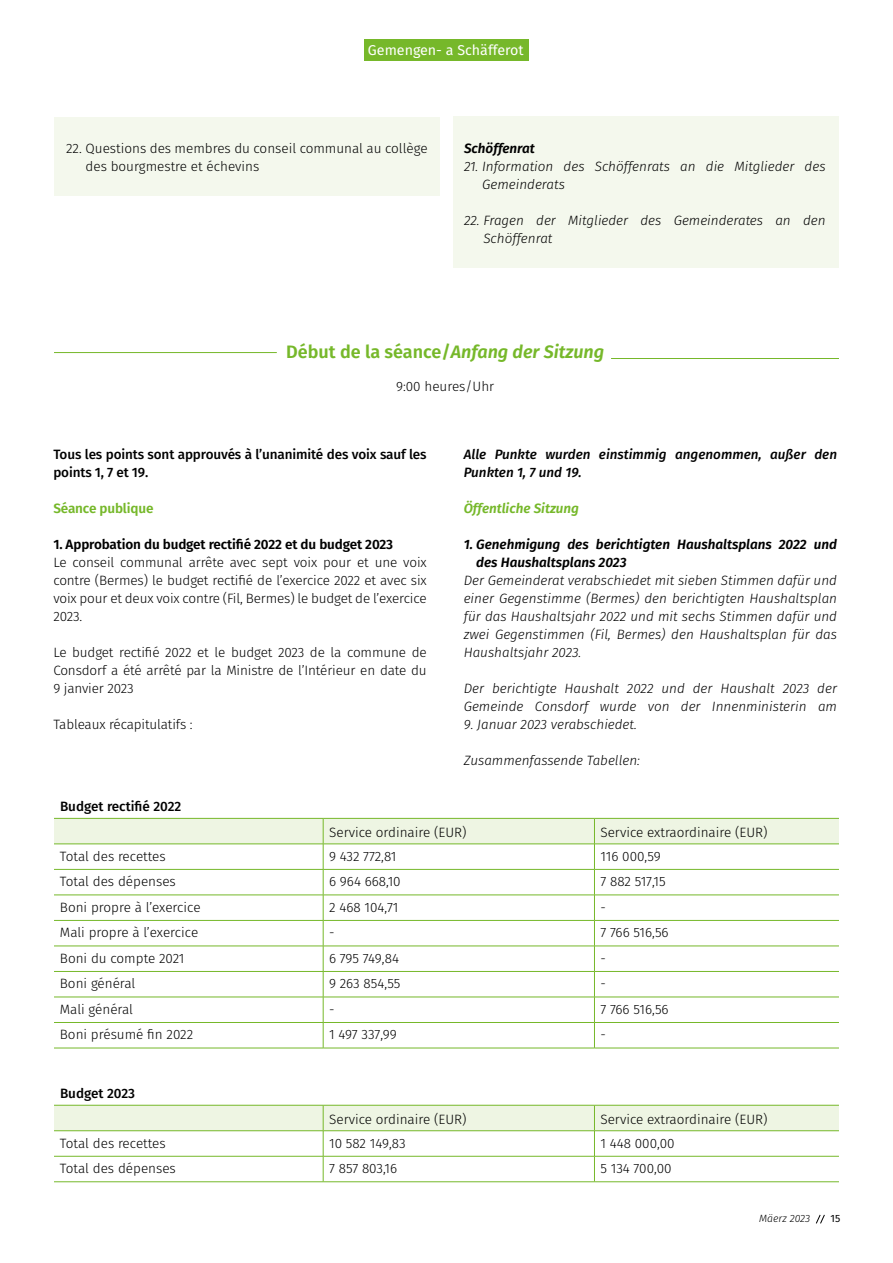
<style>
.page{position:relative;width:893px;height:1263px;background:#fff}
.page>*{position:absolute;margin:0;border:0;box-sizing:border-box;transform-origin:0 0}
.t1{font:600 18px "Fira Sans";color:#76b82a}
.t2{font:14.25px "Fira Sans";color:#fff}
.t3{font:300 13.5px/18px "Fira Sans";color:#000;text-align:justify}
.t4{font:italic 300 13.5px/18px "Fira Sans";color:#000}
.t5{font:500 13.5px/18px "Fira Sans";letter-spacing:-.01em;color:#000}
.t6{font:italic 600 13.5px/18px "Fira Sans";color:#000}
.t7{font:italic 500 13.5px/18px "Fira Sans";color:#000}
.t8{font:600 13.5px "Fira Sans";letter-spacing:-.01em;color:#000}
.t9{font:italic 600 13.5px "Fira Sans";color:#76b82a}
.t10{font:600 13.5px "Fira Sans";letter-spacing:-.01em;color:#76b82a}
.t11{font:italic 300 10.5px "Fira Sans";color:#000}
.t12{font:10.5px "Fira Sans";color:#000}
.s1{font-style:italic}
</style>
<div class="page">
<svg style="left:816px;top:1214px;width:9px;height:10px"></svg>
<svg style="left:54px;top:818px;width:785px;height:230px"></svg>
<hr style="left:54px;top:1048px;width:269px;height:1px;background:#76b82a">
<hr style="left:323px;top:1048px;width:271px;height:1px;background:#76b82a">
<hr style="left:594px;top:1048px;width:245px;height:1px;background:#76b82a">
<div style="left:54px;top:117px;width:386px;height:79px;background:#f4f8ed"></div>
<div style="left:453px;top:117px;width:386px;height:151px;background:#f4f8ed"></div>
<hr style="left:54px;top:352px;width:223px;height:1px;background:#76b82a">
<hr style="left:611px;top:358px;width:228px;height:1px;background:#76b82a">
<div style="left:364px;top:39px;width:165px;height:21px;background:#76b82a"></div>
<svg style="left:54px;top:1105px;width:785px;height:76px"></svg>
<hr style="left:54px;top:1181px;width:269px;height:1px;background:#76b82a">
<hr style="left:323px;top:1181px;width:271px;height:1px;background:#76b82a">
<hr style="left:594px;top:1181px;width:245px;height:1px;background:#76b82a">
<p class="t2" style="left:368px;top:39px;width:157px">Gemengen- a Schäfferot</p>
<p class="t3" style="left:86px;top:139px;width:344px;text-indent:-19px">22. Questions des membres du conseil communal au collège des bourgmestre et échevins</p>
<p class="t6" style="left:464px;top:138px;width:72px">Schöffenrat</p>
<p class="t4" style="left:482px;top:157px;width:345px;text-indent:-18px">21. Information des Schöffenrats an die Mitglieder des<br>Gemeinderats</p>
<p class="t4" style="left:483px;top:211px;width:344px;text-indent:-19px">22. Fragen der Mitglieder des Gemeinderates an den<br>Schöffenrat</p>
<h1 class="t1" style="left:286px;top:337px;width:320px">Début de la séance/<span class="s1">Anfang der Sitzung</span></h1>
<p class="t3" style="left:396px;top:377px;width:100px">9:00 heures/Uhr</p>
<p class="t5" style="left:53px;top:444px;width:375px">Tous les points sont approuvés à l’unanimité des voix sauf les points 1, 7 et 19.</p>
<p class="t10" style="left:53px;top:497px;width:102px">Séance publique</p>
<p class="t8" style="left:53px;top:533px;width:341px">1. Approbation du budget rectifié 2022 et du budget 2023</p>
<p class="t3" style="left:53px;top:553px;width:375px">Le conseil communal arrête avec sept voix pour et une voix contre (Bermes) le budget rectifié de l’exercice 2022 et avec six voix pour et deux voix contre (Fil, Bermes) le budget de l’exercice 2023.</p>
<p class="t3" style="left:53px;top:643px;width:375px">Le budget rectifié 2022 et le budget 2023 de la commune de Consdorf a été arrêté par la Ministre de l’Intérieur en date du 9 janvier 2023</p>
<p class="t3" style="left:53px;top:715px;width:141px">Tableaux récapitulatifs :</p>
<p class="t5" style="left:60px;top:797px;width:123px">Budget rectifié 2022</p>
<p class="t7" style="left:464px;top:444px;width:375px">Alle Punkte wurden einstimmig angenommen, außer den<br>Punkten 1, 7 und 19.</p>
<p class="t9" style="left:464px;top:497px;width:117px">Öffentliche Sitzung</p>
<p class="t6" style="left:476px;top:534px;width:362px;text-indent:-12px">1. Genehmigung des berichtigten Haushaltsplans 2022 und des Haushaltsplans 2023</p>
<p class="t4" style="left:464px;top:571px;width:375px;text-align:justify">Der Gemeinderat verabschiedet mit sieben Stimmen dafür und einer Gegenstimme (Bermes) den berichtigten Haushaltsplan für das Haushaltsjahr 2022 und mit sechs Stimmen dafür und zwei Gegenstimmen (Fil, Bermes) den Haushaltsplan für das Haushaltsjahr 2023.</p>
<p class="t4" style="left:464px;top:679px;width:375px">Der berichtigte Haushalt 2022 und der Haushalt 2023 der<br>Gemeinde Consdorf wurde von der Innenministerin am</p>
<p class="t4" style="left:464px;top:715px;width:175px">9. Januar 2023 verabschiedet.</p>
<p class="t4" style="left:464px;top:751px;width:178px">Zusammenfassende Tabellen:</p>
<p class="t3" style="left:329px;top:823px;width:139px">Service ordinaire (EUR)</p>
<p class="t3" style="left:600px;top:823px;width:169px">Service extraordinaire (EUR)</p>
<p class="t3" style="left:60px;top:847px;width:107px">Total des recettes</p>
<p class="t3" style="left:329px;top:847px;width:69px">9 432 772,81</p>
<p class="t3" style="left:600px;top:847px;width:62px">116 000,59</p>
<p class="t3" style="left:60px;top:872px;width:117px">Total des dépenses</p>
<p class="t3" style="left:329px;top:872px;width:73px">6 964 668,10</p>
<p class="t3" style="left:600px;top:872px;width:67px">7 882 517,15</p>
<p class="t3" style="left:60px;top:898px;width:142px">Boni propre à l’exercice</p>
<p class="t3" style="left:329px;top:898px;width:71px">2 468 104,71</p>
<p class="t3" style="left:600px;top:898px;width:7px">-</p>
<p class="t3" style="left:60px;top:923px;width:140px">Mali propre à l’exercice</p>
<p class="t3" style="left:329px;top:923px;width:7px">-</p>
<p class="t3" style="left:600px;top:923px;width:70px">7 766 516,56</p>
<p class="t3" style="left:60px;top:949px;width:126px">Boni du compte 2021</p>
<p class="t3" style="left:329px;top:949px;width:71px">6 795 749,84</p>
<p class="t3" style="left:600px;top:949px;width:7px">-</p>
<p class="t3" style="left:60px;top:974px;width:77px">Boni général</p>
<p class="t3" style="left:329px;top:974px;width:73px">9 263 854,55</p>
<p class="t3" style="left:600px;top:974px;width:7px">-</p>
<p class="t3" style="left:60px;top:1000px;width:75px">Mali général</p>
<p class="t3" style="left:329px;top:1000px;width:7px">-</p>
<p class="t3" style="left:600px;top:1000px;width:70px">7 766 516,56</p>
<p class="t3" style="left:60px;top:1025px;width:135px">Boni présumé fin 2022</p>
<p class="t3" style="left:329px;top:1025px;width:69px">1 497 337,99</p>
<p class="t3" style="left:600px;top:1025px;width:7px">-</p>
<p class="t5" style="left:60px;top:1084px;width:77px">Budget 2023</p>
<p class="t3" style="left:329px;top:1110px;width:139px">Service ordinaire (EUR)</p>
<p class="t3" style="left:600px;top:1110px;width:169px">Service extraordinaire (EUR)</p>
<p class="t3" style="left:60px;top:1134px;width:107px">Total des recettes</p>
<p class="t3" style="left:329px;top:1134px;width:78px">10 582 149,83</p>
<p class="t3" style="left:600px;top:1134px;width:76px">1 448 000,00</p>
<p class="t3" style="left:60px;top:1159px;width:117px">Total des dépenses</p>
<p class="t3" style="left:329px;top:1159px;width:70px">7 857 803,16</p>
<p class="t3" style="left:600px;top:1159px;width:73px">5 134 700,00</p>
<p class="t11" style="left:759px;top:1211px;width:53px">Mäerz 2023</p>
<p class="t12" style="left:830px;top:1211px;width:11px">15</p>
</div>
